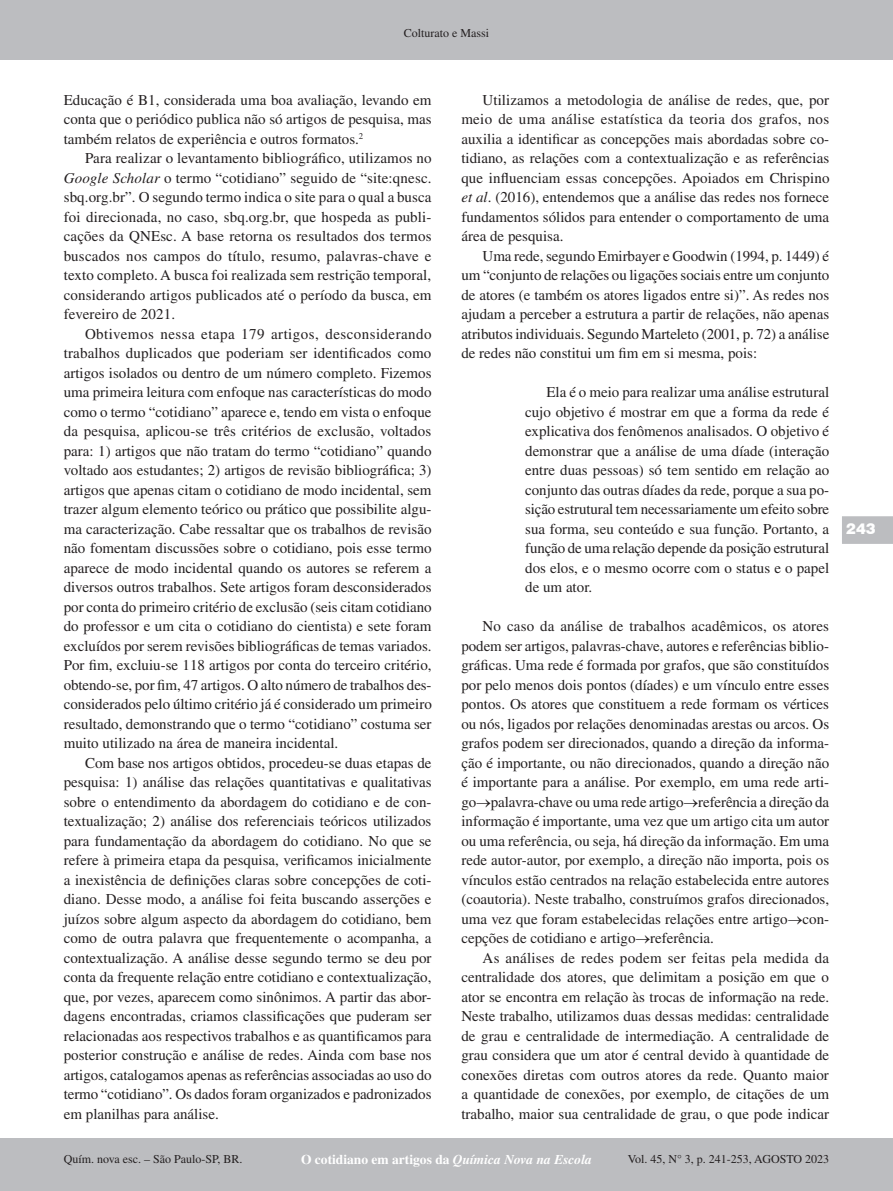
<style>
.page{position:relative;width:893px;height:1191px;background:#fff}
.page>*{position:absolute;margin:0;border:0;box-sizing:border-box;transform-origin:0 0}
.Citação{font:15px/19.5px "Times LT Std";color:#231f20;text-align:justify}
.t1{font:900 15px "Swiss 721 BT";color:#fff}
.t2{font:700 13.5px "Times LT Std";color:#fff}
.t3{font:12px "Times LT Std";color:#231f20}
.s1{font-style:italic}
</style>
<div class="page">
<div style="left:0;top:0;width:893px;height:60px;background:#bcbdc0"></div>
<div style="left:0;top:1138px;width:893px;height:53px;background:#bcbdc0"></div>
<svg style="left:842px;top:516px;width:51px;height:28px"></svg>
<p class="t3" style="left:404px;top:27px;width:87px">Colturato e Massi</p>
<p class="Citação" style="left:64px;top:90px;width:369px">Educação é B1, considerada uma boa avaliação, levando em conta que o periódico publica não só artigos de pesquisa, mas também relatos de experiência e outros formatos.<sup>2</sup></p>
<p class="Citação" style="left:64px;top:148px;width:369px;text-indent:21px">Para realizar o levantamento bibliográfico, utilizamos no <span class="s1">Google Scholar</span> o termo “cotidiano” seguido de “site:qnesc. sbq.org.br”. O segundo termo indica o site para o qual a busca foi direcionada, no caso, sbq.org.br, que hospeda as publi&shy;cações da QNEsc. A base retorna os resultados dos termos buscados nos campos do título, resumo, palavras-chave e texto completo. A busca foi realizada sem restrição temporal, considerando artigos publicados até o período da busca, em fevereiro de 2021.</p>
<p class="Citação" style="left:64px;top:324px;width:370px;text-indent:21px">Obtivemos nessa etapa 179 artigos, desconsiderando trabalhos duplicados que poderiam ser identificados como artigos isolados ou dentro de um número completo. Fizemos uma primeira leitura com enfoque nas características do modo como o termo “cotidiano” aparece e, tendo em vista o enfoque da pesquisa, aplicou-se três critérios de exclusão, voltados para: 1) artigos que não tratam do termo “cotidiano” quando voltado aos estudantes; 2) artigos de revisão bibliográfica; 3) artigos que apenas citam o cotidiano de modo incidental, sem trazer algum elemento teórico ou prático que possibilite algu&shy;ma caracterização. Cabe ressaltar que os trabalhos de revisão não fomentam discussões sobre o cotidiano, pois esse termo aparece de modo incidental quando os autores se referem a diversos outros trabalhos. Sete artigos foram desconsiderados por conta do primeiro critério de exclusão (seis citam cotidiano do professor e um cita o cotidiano do cientista) e sete foram excluídos por serem revisões bibliográficas de temas variados.<br>Por fim, excluiu-se 118 artigos por conta do terceiro critério, obtendo-se, por fim, 47 artigos. O alto número de trabalhos des&shy;considerados pelo último critério já é considerado um primeiro resultado, demonstrando que o termo “cotidiano” costuma ser muito utilizado na área de maneira incidental.</p>
<p class="Citação" style="left:64px;top:753px;width:369px;text-indent:21px">Com base nos artigos obtidos, procedeu-se duas etapas de pesquisa: 1) análise das relações quantitativas e qualitativas sobre o entendimento da abordagem do cotidiano e de con&shy;textualização; 2) análise dos referenciais teóricos utilizados para fundamentação da abordagem do cotidiano. No que se refere à primeira etapa da pesquisa, verificamos inicialmente a inexistência de definições claras sobre concepções de coti&shy;diano. Desse modo, a análise foi feita buscando asserções e juízos sobre algum aspecto da abordagem do cotidiano, bem como de outra palavra que frequentemente o acompanha, a contextualização. A análise desse segundo termo se deu por conta da frequente relação entre cotidiano e contextualização, que, por vezes, aparecem como sinônimos. A partir das abor&shy;dagens encontradas, criamos classificações que puderam ser relacionadas aos respectivos trabalhos e as quantificamos para posterior construção e análise de redes. Ainda com base nos artigos, catalogamos apenas as referências associadas ao uso do termo “cotidiano”. Os dados foram organizados e padronizados em planilhas para análise.</p>
<p class="Citação" style="left:461px;top:90px;width:370px;text-indent:21px">Utilizamos a metodologia de análise de redes, que, por meio de uma análise estatística da teoria dos grafos, nos auxilia a identificar as concepções mais abordadas sobre co&shy;tidiano, as relações com a contextualização e as referências que influenciam essas concepções. Apoiados em Chrispino <span class="s1">et al</span>. (2016), entendemos que a análise das redes nos fornece fundamentos sólidos para entender o comportamento de uma área de pesquisa.</p>
<p class="Citação" style="left:461px;top:246px;width:369px;text-indent:21px">Uma rede, segundo Emirbayer e Goodwin (1994, p. 1449) é um “conjunto de relações ou ligações sociais entre um conjunto de atores (e também os atores ligados entre si)”. As redes nos ajudam a perceber a estrutura a partir de relações, não apenas atributos individuais. Segundo Marteleto (2001, p. 72) a análise de redes não constitui um fim em si mesma, pois:</p>
<p class="Citação" style="left:525px;top:382px;width:306px;text-indent:21px">Ela é o meio para realizar uma análise estrutural cujo objetivo é mostrar em que a forma da rede é explicativa dos fenômenos analisados. O objetivo é demonstrar que a análise de uma díade (interação entre duas pessoas) só tem sentido em relação ao conjunto das outras díades da rede, porque a sua po&shy;sição estrutural tem necessariamente um efeito sobre sua forma, seu conteúdo e sua função. Portanto, a função de uma relação depende da posição estrutural dos elos, e o mesmo ocorre com o status e o papel de um ator.</p>
<p class="Citação" style="left:461px;top:616px;width:369px;text-indent:21px">No caso da análise de trabalhos acadêmicos, os atores podem ser artigos, palavras-chave, autores e referências biblio&shy;gráficas. Uma rede é formada por grafos, que são constituídos por pelo menos dois pontos (díades) e um vínculo entre esses pontos. Os atores que constituem a rede formam os vértices ou nós, ligados por relações denominadas arestas ou arcos. Os grafos podem ser direcionados, quando a direção da informa&shy;ção é importante, ou não direcionados, quando a direção não é importante para a análise. Por exemplo, em uma rede arti&shy;go→palavra-chave ou uma rede artigo→referência a direção da informação é importante, uma vez que um artigo cita um autor ou uma referência, ou seja, há direção da informação. Em uma rede autor-autor, por exemplo, a direção não importa, pois os vínculos estão centrados na relação estabelecida entre autores (coautoria). Neste trabalho, construímos grafos direcionados, uma vez que foram estabelecidas relações entre artigo→con&shy;cepções de cotidiano e artigo→referência.</p>
<p class="Citação" style="left:461px;top:948px;width:369px;text-indent:21px">As análises de redes podem ser feitas pela medida da centralidade dos atores, que delimitam a posição em que o ator se encontra em relação às trocas de informação na rede.<br>Neste trabalho, utilizamos duas dessas medidas: centralidade de grau e centralidade de intermediação. A centralidade de grau considera que um ator é central devido à quantidade de conexões diretas com outros atores da rede. Quanto maior a quantidade de conexões, por exemplo, de citações de um trabalho, maior sua centralidade de grau, o que pode indicar</p>
<p class="t3" style="left:64px;top:1152px;width:180px">Quím. nova esc. – São Paulo-SP, BR.</p>
<p class="t2" style="left:301px;top:1151px;width:292px">O cotidiano em artigos da <span class="s1">Química Nova na Escola</span></p>
<p class="t3" style="left:628px;top:1152px;width:203px">Vol. 45, N° 3, p. 241-253, AGOSTO 2023</p>
<p class="t1" style="left:846px;top:519px;width:31px">243</p>
</div>
